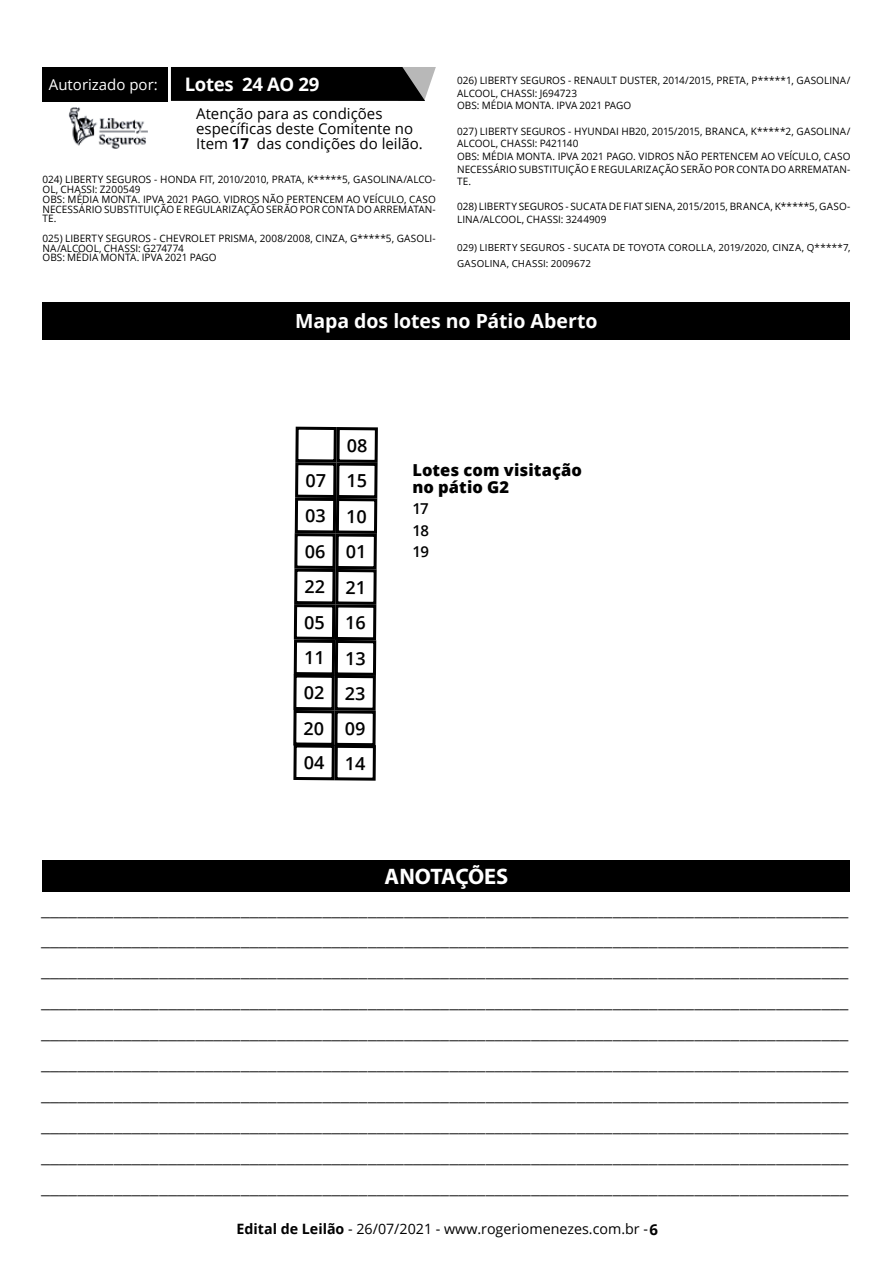
<style>
.page{position:relative;width:893px;height:1263px;background:#fff}
.page>*{position:absolute;margin:0;border:0;box-sizing:border-box;transform-origin:0 0}
.t1{font:700 22.5px "Myriad Pro";letter-spacing:-.01em;color:#fff}
.t2{font:700 19.5px "Open Sans";letter-spacing:-.005em;color:#fff}
.t3{font:700 18.6px "Open Sans";letter-spacing:-.02em;color:#fff}
.t4{font:18px/30.9px "Minion Pro";color:#000;text-align:justify}
.t5{font:600 18px/35.4px "Open Sans";letter-spacing:-.01em;color:#000;text-align:justify}
.t6{font:800 16.5px/16.5px "Open Sans";letter-spacing:.005em;color:#000}
.t7{font:15px/15px "Open Sans";color:#000}
.t8{font:15px "Open Sans";color:#fff}
.t9{font:600 15px/21.5px "Open Sans";color:#000;text-align:justify}
.t10{font:14.25px "Open Sans";color:#000}
.t11{font:10.2px/12.6px "Open Sans";letter-spacing:.005em;color:#000}
.t12{font:9.75px/15.6px "Open Sans";letter-spacing:.01em;color:#000}
.s1{font-weight:700}
.s2{font-weight:700;font-size:15px}
</style>
<div class="page">
<div style="left:43px;top:860px;width:807px;height:32px;background:#000"></div>
<div style="left:43px;top:302px;width:807px;height:37px;background:#000"></div>
<div style="left:295px;top:427px;width:42px;height:35px;border:3px solid #000"></div>
<div style="left:336px;top:427px;width:42px;height:36px;border:3px solid #000"></div>
<div style="left:295px;top:462px;width:41px;height:36px;border:3px solid #000"></div>
<div style="left:336px;top:462px;width:42px;height:36px;border:3px solid #000"></div>
<div style="left:295px;top:498px;width:41px;height:35px;border:3px solid #000"></div>
<div style="left:336px;top:498px;width:41px;height:36px;border:3px solid #000"></div>
<div style="left:294px;top:569px;width:42px;height:35px;border:3px solid #000"></div>
<div style="left:335px;top:569px;width:42px;height:36px;border:3px solid #000"></div>
<div style="left:294px;top:604px;width:41px;height:36px;border:3px solid #000"></div>
<div style="left:335px;top:604px;width:41px;height:36px;border:3px solid #000"></div>
<div style="left:294px;top:640px;width:41px;height:35px;border:3px solid #000"></div>
<div style="left:335px;top:640px;width:41px;height:36px;border:3px solid #000"></div>
<div style="left:294px;top:533px;width:42px;height:36px;border:3px solid #000"></div>
<div style="left:335px;top:533px;width:42px;height:36px;border:3px solid #000"></div>
<div style="left:293px;top:674px;width:42px;height:36px;border:3px solid #000"></div>
<div style="left:334px;top:675px;width:42px;height:36px;border:3px solid #000"></div>
<div style="left:293px;top:710px;width:42px;height:36px;border:3px solid #000"></div>
<div style="left:334px;top:710px;width:42px;height:36px;border:3px solid #000"></div>
<div style="left:293px;top:744px;width:42px;height:36px;border:3px solid #000"></div>
<div style="left:335px;top:745px;width:41px;height:36px;border:3px solid #000"></div>
<div style="left:43px;top:67px;width:125px;height:34px;background:#000"></div>
<svg style="left:171px;top:67px;width:265px;height:34px"></svg>
<img style="left:68px;top:108px;width:79px;height:41px">
<p class="t8" style="left:49px;top:74px;width:110px">Autorizado por:</p>
<p class="t3" style="left:185px;top:71px;width:136px">Lotes 24 AO 29</p>
<p class="t7" style="left:196px;top:106px;width:228px">Atenção para as condições específicas deste Comitente no<br>Item <span class="s1">17</span> das condições do leilão.</p>
<p class="t11" style="left:43px;top:175px;width:395px;line-height:9.8px">024) LIBERTY SEGUROS - HONDA FIT, 2010/2010, PRATA, K*****5, GASOLINA/ALCO-OL, CHASSI: Z200549<br>OBS: MÉDIA MONTA. IPVA 2021 PAGO. VIDROS NÃO PERTENCEM AO VEÍCULO, CASO NECESSÁRIO SUBSTITUIÇÃO E REGULARIZAÇÃO SERÃO POR CONTA DO ARREMATAN-TE.</p>
<p class="t11" style="left:43px;top:233px;width:395px;line-height:9.8px">025) LIBERTY SEGUROS - CHEVROLET PRISMA, 2008/2008, CINZA, G*****5, GASOLI-<br>NA/ALCOOL, CHASSI: G274774<br>OBS: MÉDIA MONTA. IPVA 2021 PAGO</p>
<p class="t11" style="left:457px;top:74px;width:395px">026) LIBERTY SEGUROS - RENAULT DUSTER, 2014/2015, PRETA, P*****1, GASOLINA/<br>ALCOOL, CHASSI: J694723<br>OBS: MÉDIA MONTA. IPVA 2021 PAGO</p>
<p class="t11" style="left:457px;top:124px;width:395px">027) LIBERTY SEGUROS - HYUNDAI HB20, 2015/2015, BRANCA, K*****2, GASOLINA/ ALCOOL, CHASSI: P421140<br>OBS: MÉDIA MONTA. IPVA 2021 PAGO. VIDROS NÃO PERTENCEM AO VEÍCULO, CASO NECESSÁRIO SUBSTITUIÇÃO E REGULARIZAÇÃO SERÃO POR CONTA DO ARREMATAN-TE.</p>
<p class="t11" style="left:457px;top:200px;width:395px">028) LIBERTY SEGUROS - SUCATA DE FIAT SIENA, 2015/2015, BRANCA, K*****5, GASO-<br>LINA/ALCOOL, CHASSI: 3244909</p>
<p class="t12" style="left:457px;top:240px;width:395px">029) LIBERTY SEGUROS - SUCATA DE TOYOTA COROLLA, 2019/2020, CINZA, Q*****7,<br>GASOLINA, CHASSI: 2009672</p>
<p class="t2" style="left:295px;top:307px;width:304px">Mapa dos lotes no Pátio Aberto</p>
<p class="t5" style="left:305px;top:427px;width:64px;text-indent:42px">08<br>07 15<br>03 10</p>
<p class="t5" style="left:305px;top:533px;width:63px">06 01</p>
<p class="t5" style="left:304px;top:569px;width:64px">22 21<br>05 16<br>11 13</p>
<p class="t5" style="left:304px;top:675px;width:63px;line-height:35px">02 23<br>20 09<br>04 14</p>
<p class="t6" style="left:412px;top:461px;width:171px">Lotes com visitação no pátio G2</p>
<p class="t9" style="left:412px;top:498px;width:18px">17<br>18<br>19</p>
<p class="t1" style="left:385px;top:862px;width:125px">ANOTAÇÕES</p>
<p class="t4" style="left:41px;top:894px;width:809px">_________________________________________________________________________________________ _________________________________________________________________________________________ _________________________________________________________________________________________ _________________________________________________________________________________________ _________________________________________________________________________________________ _________________________________________________________________________________________ _________________________________________________________________________________________ _________________________________________________________________________________________ _________________________________________________________________________________________ _________________________________________________________________________________________</p>
<p class="t10" style="left:237px;top:1219px;width:423px"><span class="s1">Edital de Leilão</span> - 26/07/2021 - www.rogeriomenezes.com.br - <span class="s2">6</span></p>
</div>
